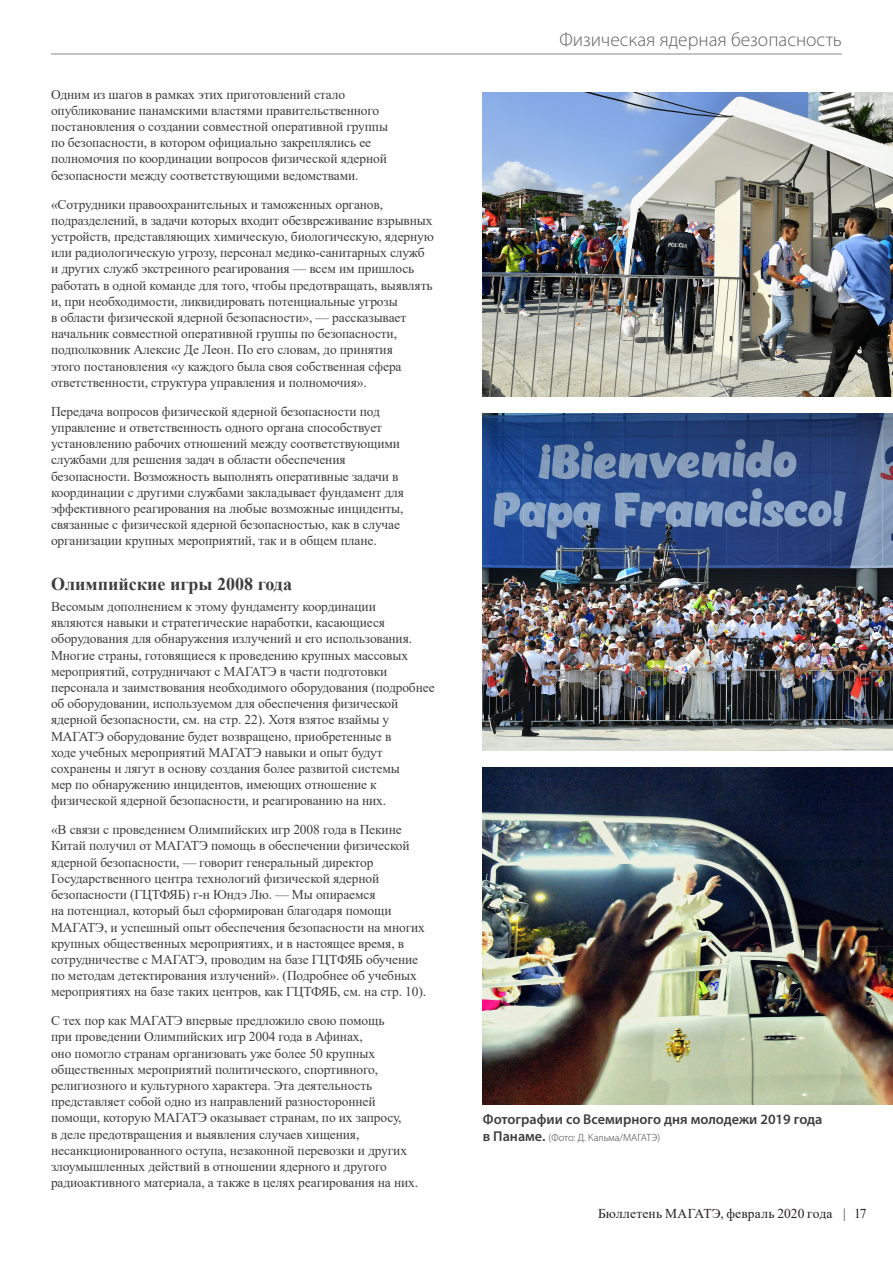
<style>
.page{position:relative;width:893px;height:1263px;background:#fff}
.page>*{position:absolute;margin:0;border:0;box-sizing:border-box;transform-origin:0 0}
.t1{font:300 19.5px "Myriad Pro";color:#636366}
.Paragraph_Heading_01{font:700 18px "Times New Roman";color:#3e3e3f}
.Photo_caption{font:600 14.25px "Myriad Pro";color:#3e3e3f}
.Body_text_9_pt{font:13.5px/16.2px "Times New Roman";letter-spacing:-.01em;color:#3e3e3f}
.t2{font:13.5px "Times New Roman";letter-spacing:.01em;color:#231f20}
.Photo_caption-2{font:300 10.5px "Myriad Pro";color:#3e3e3f}
.s1{font-weight:600;font-size:14.25px}
</style>
<div class="page">
<img style="left:483px;top:768px;width:410px;height:336px">
<img style="left:483px;top:92px;width:410px;height:304px">
<img style="left:483px;top:414px;width:410px;height:336px">
<hr style="left:51px;top:54px;width:791px;height:1px;background:#636366">
<p class="Body_text_9_pt" style="left:51px;top:86px;width:339px">Одним из шагов в рамках этих приготовлений стало опубликование панамскими властями правительственного постановления о создании совместной оперативной группы по безопасности, в котором официально закреплялись ее полномочия по координации вопросов физической ядерной безопасности между соответствующими ведомствами.</p>
<p class="Body_text_9_pt" style="left:51px;top:196px;width:384px">«Сотрудники правоохранительных и таможенных органов, подразделений, в задачи которых входит обезвреживание взрывных устройств, представляющих химическую, биологическую, ядерную или радиологическую угрозу, персонал медико-санитарных служб и других служб экстренного реагирования — всем им пришлось работать в одной команде для того, чтобы предотвращать, выявлять и, при необходимости, ликвидировать потенциальные угрозы<br>в области физической ядерной безопасности», — рассказывает начальник совместной оперативной группы по безопасности, подполковник Алексис Де Леон. По его словам, до принятия<br>этого постановления «у каждого была своя собственная сфера ответственности, структура управления и полномочия».</p>
<p class="Body_text_9_pt" style="left:51px;top:403px;width:354px">Передача вопросов физической ядерной безопасности под управление и ответственность одного органа способствует установлению рабочих отношений между соответствующими службами для решения задач в области обеспечения безопасности. Возможность выполнять оперативные задачи в координации с другими службами закладывает фундамент для эффективного реагирования на любые возможные инциденты, связанные с физической ядерной безопасностью, как в случае организации крупных мероприятий, так и в общем плане.</p>
<p class="Paragraph_Heading_01" style="left:51px;top:571px;width:242px">Олимпийские игры 2008 года</p>
<p class="Body_text_9_pt" style="left:51px;top:598px;width:385px">Весомым дополнением к этому фундаменту координации<br>являются навыки и стратегические наработки, касающиеся оборудования для обнаружения излучений и его использования.<br>Многие страны, готовящиеся к проведению крупных массовых мероприятий, сотрудничают с МАГАТЭ в части подготовки персонала и заимствования необходимого оборудования (подробнее об оборудовании, используемом для обеспечения физической ядерной безопасности, см. на стр. 22). Хотя взятое взаймы у МАГАТЭ оборудование будет возвращено, приобретенные в<br>ходе учебных мероприятий МАГАТЭ навыки и опыт будут сохранены и лягут в основу создания более развитой системы<br>мер по обнаружению инцидентов, имеющих отношение к физической ядерной безопасности, и реагированию на них.</p>
<p class="Body_text_9_pt" style="left:51px;top:821px;width:377px">«В связи с проведением Олимпийских игр 2008 года в Пекине Китай получил от МАГАТЭ помощь в обеспечении физической ядерной безопасности, — говорит генеральный директор Государственного центра технологий физической ядерной безопасности (ГЦТФЯБ) г-н Юндэ Лю. — Мы опираемся<br>на потенциал, который был сформирован благодаря помощи МАГАТЭ, и успешный опыт обеспечения безопасности на многих крупных общественных мероприятиях, и в настоящее время, в сотрудничестве с МАГАТЭ, проводим на базе ГЦТФЯБ обучение по методам детектирования излучений». (Подробнее об учебных мероприятиях на базе таких центров, как ГЦТФЯБ, см. на стр. 10).</p>
<p class="Body_text_9_pt" style="left:51px;top:1012px;width:369px">С тех пор как МАГАТЭ впервые предложило свою помощь<br>при проведении Олимпийских игр 2004 года в Афинах,<br>оно помогло странам организовать уже более 50 крупных общественных мероприятий политического, спортивного, религиозного и культурного характера. Эта деятельность представляет собой одно из направлений разносторонней помощи, которую МАГАТЭ оказывает странам, по их запросу,<br>в деле предотвращения и выявления случаев хищения, несанкционированного оступа, незаконной перевозки и других злоумышленных действий в отношении ядерного и другого радиоактивного материала, а также в целях реагирования на них.</p>
<h1 class="t1" style="left:559px;top:29px;width:284px">Физическая ядерная безопасность</h1>
<p class="Photo_caption" style="left:483px;top:1110px;width:341px">Фотографии со Всемирного дня молодежи 2019 года</p>
<p class="Photo_caption-2" style="left:483px;top:1131px;width:179px"><span class="s1">в Панаме.</span> (Фото: Д. Кальма/МАГАТЭ)</p>
<p class="t2" style="left:598px;top:1204px;width:270px">Бюллетень МАГАТЭ, февраль 2020 года | 17</p>
</div>
